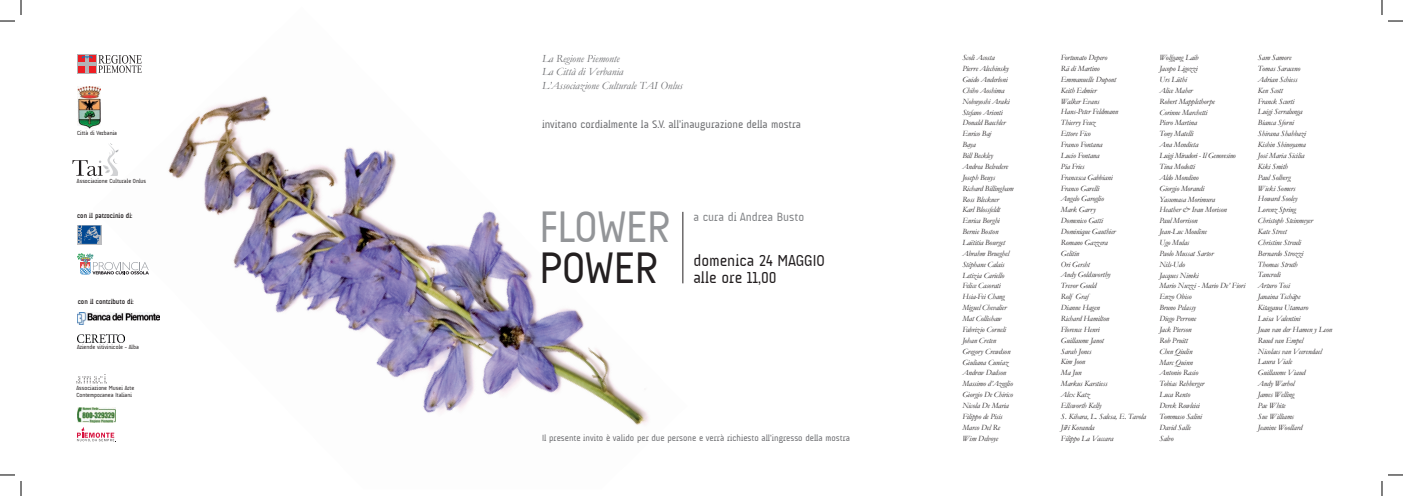
<style>
.page{position:relative;width:1403px;height:496px;background:#fff}
.page>*{position:absolute;margin:0;border:0;box-sizing:border-box;transform-origin:0 0}
.t1{font:44.4px "A Udimat";color:#939598}
.t2{font:44.4px "A Udimat";color:#231f20}
.t3{font:16px/17px "A Udimat";color:#231f20}
.t4{font:12px "A Udimat";color:#808285}
.t5{font:italic 11px/13.2px "Garamond";color:#6c6d70}
.t6{font:11px "A Udimat";color:#6c6d70}
.t7{font:9px "A Udimat";color:#6c6d70}
.t8{font:italic 8px/10.9px "Garamond";letter-spacing:-.01em;color:#231f20}
.t9{font:700 7px "A Udimat";color:#231f20}
.t10{font:6px/7.2px "A Udimat";color:#231f20}
.s1{font-family:"Times";font-size:7.5px}
</style>
<div class="page">
<img style="left:93px;top:86px;width:591px;height:356px">
<hr style="left:682px;top:212px;width:1px;height:71px;background:#231f20">
<img style="left:78px;top:313px;width:81px;height:11px">
<svg style="left:77px;top:54px;width:20px;height:19px"></svg>
<div style="left:78px;top:66px;width:7px;height:7px;background:#ee1d23"></div>
<svg style="left:78px;top:55px;width:4px;height:6px"></svg>
<svg style="left:82px;top:55px;width:60px;height:18px"></svg>
<img style="left:77px;top:87px;width:24px;height:41px">
<svg style="left:72px;top:142px;width:48px;height:34px"></svg>
<svg style="left:76px;top:374px;width:31px;height:9px"></svg>
<div style="left:77px;top:225px;width:24px;height:19px;background:#bcbdc0"></div>
<svg style="left:78px;top:225px;width:23px;height:19px"></svg>
<img style="left:77px;top:407px;width:39px;height:15px">
<svg style="left:77px;top:427px;width:39px;height:14px"></svg>
<svg style="left:77px;top:253px;width:72px;height:22px"></svg>
<img style="left:77px;top:334px;width:47px;height:8px">
<svg style="left:1388px;top:20px;width:15px;height:2px"></svg>
<svg style="left:0;top:474px;width:15px;height:1px"></svg>
<svg style="left:1388px;top:474px;width:15px;height:1px"></svg>
<svg style="left:0;top:0;width:22px;height:22px"></svg>
<svg style="left:20px;top:481px;width:2px;height:15px"></svg>
<svg style="left:1381px;top:0;width:1px;height:15px"></svg>
<svg style="left:1381px;top:481px;width:1px;height:15px"></svg>
<p class="t10" style="left:77px;top:129px;width:41px">Città di Verbania</p>
<p class="t10" style="left:77px;top:177px;width:71px">Associazione Culturale Onlus</p>
<p class="t9" style="left:77px;top:212px;width:57px">con il patrocinio di:</p>
<p class="t9" style="left:78px;top:297px;width:58px">con il contributo di:</p>
<p class="t10" style="left:77px;top:344px;width:63px">Aziende vitivinicole - Alba</p>
<p class="t10" style="left:76px;top:384px;width:59px">Associazione Musei Arte<br>Contemporanea Italiani</p>
<h3 class="t5" style="left:542px;top:52px;width:142px">La Regione Piemonte<br>La Città di Verbania<br>L’Associazione Culturale TAI Onlus</h3>
<h3 class="t6" style="left:542px;top:118px;width:261px">invitano cordialmente la S.V. all’inaugurazione della mostra</h3>
<h1 class="t1" style="left:539px;top:202px;width:133px">FLOWER</h1>
<h1 class="t2" style="left:539px;top:243px;width:120px">POWER</h1>
<h3 class="t4" style="left:693px;top:210px;width:112px">a cura di Andrea Busto</h3>
<h2 class="t3" style="left:693px;top:252px;width:133px">domenica 24 MAGGIO alle ore 11,00</h2>
<p class="t7" style="left:542px;top:432px;width:310px">Il presente invito è valido per due persone e verrà richiesto all’ingresso della mostra</p>
<p class="t8" style="left:962px;top:52px;width:53px">Scoli Acosta<br>Pierre Alechinsky<br>Guido Anderloni<br>Chiho Aoshima<br>Nobuyoshi Araki<br>Stefano Arienti<br>Donald Baechler<br>Enrico Baj<br>Baya<br>Bill Beckley<br>Andrea Belvedere<br>Joseph Beuys<br>Richard Billingham<br>Ross Bleckner<br>Karl Blossfeldt<br>Enrica Borghi<br>Bernie Boston<br>Laëtitia Bourget<br>Abrahm Brueghel<br>Stéphane Calais<br>Letizia Cariello<br>Felice Casorati<br>Hsia-Fei Chang<br>Miguel Chevalier<br>Mat Collishaw<br>Fabrizio Corneli<br>Johan Creten<br>Gregory Crewdson<br>Giuliana Cunéaz<br>Andrew Dadson<br>Massimo d’Azeglio<br>Giorgio De Chirico<br>Nicola De Maria<br>Filippo de Pisis<br>Marco Del Re<br>Wim Delvoye</p>
<p class="t8" style="left:1061px;top:52px;width:87px">Fortunato Depero<br>Rä di Martino<br>Emmanuelle Dupont<br>Keith Edmier<br>Walker Evans<br>Hans-Peter Feldmann<br>Thierry Feuz<br>Ettore Fico<br>Franco Fontana<br>Lucio Fontana<br>Pia Fries<br>Francesca Gabbiani<br>Franco Garelli<br>Angelo Garoglio<br>Mark Garry<br>Domenico Gatti<br>Dominique Gauthier<br>Romano Gazzera<br>Gelitin<br>Ori Gersht<br>Andy Goldsworthy<br>Trevor Gould<br>Rolf Graf<br>Dianne Hagen<br>Richard Hamilton<br>Florence Henri<br>Guillaume Janot<br>Sarah Jones<br>Kim Joon<br>Ma Jun<br>Markus Karstiess<br>Alex Katz<br>Ellsworth Kelly<br>S. Kihara, L. Salesa, E. Tavola<br>Ji<span class="s1">ř</span>í Kovanda<br>Filippo La Vaccara</p>
<p class="t8" style="left:1159px;top:52px;width:87px">Wolfgang Laib<br>Jacopo Ligozzi<br>Urs Lüthi<br>Alice Maher<br>Robert Mapplethorpe<br>Corinne Marchetti<br>Piero Martina<br>Tony Matelli<br>Ana Mendieta<br>Luigi Miradori - Il Genovesino<br>Tina Modotti<br>Aldo Mondino<br>Giorgio Morandi<br>Yasumasa Morimura<br>Heather &amp; Ivan Morison<br>Paul Morrison<br>Jean-Luc Moulène<br>Ugo Mulas<br>Paolo Mussat Sartor<br>Nils-Udo<br>Jacques Nimki<br>Mario Nuzzi - Mario De’ Fiori<br>Enzo Obiso<br>Bruno Pelassy<br>Diego Perrone<br>Jack Pierson<br>Rob Pruitt<br>Chen Qiulin<br>Marc Quinn<br>Antonio Rasio<br>Tobias Rehberger<br>Luca Rento<br>Derek Rowleiei<br>Tommaso Salini<br>David Salle<br>Salvo</p>
<p class="t8" style="left:1258px;top:52px;width:76px">Sam Samore<br>Tomas Saraceno<br>Adrian Schiess<br>Ken Scott<br>Franck Scurti<br>Luigi Serralunga<br>Bianca Sforni<br>Shirana Shahbazi<br>Kishin Shinoyama<br>José Maria Sicilia<br>Kiki Smith<br>Paul Solberg<br>Wieki Somers<br>Howard Sooley<br>Lorenz Spring<br>Christoph Steinmeyer<br>Kate Street<br>Christine Streuli<br>Bernardo Strozzi<br>Thomas Struth<br>Tancredi<br>Arturo Tosi<br>Janaina Tschäpe<br>Kitagawa Utamaro<br>Luisa Valentini<br>Juan van der Hamen y Leon<br>Ruud van Empel<br>Nicolaes van Veerendael<br>Laura Viale<br>Guillaume Viaud<br>Andy Warhol<br>James Welling<br>Pae White<br>Sue Williams<br>Jeanine Woollard</p>
</div>
